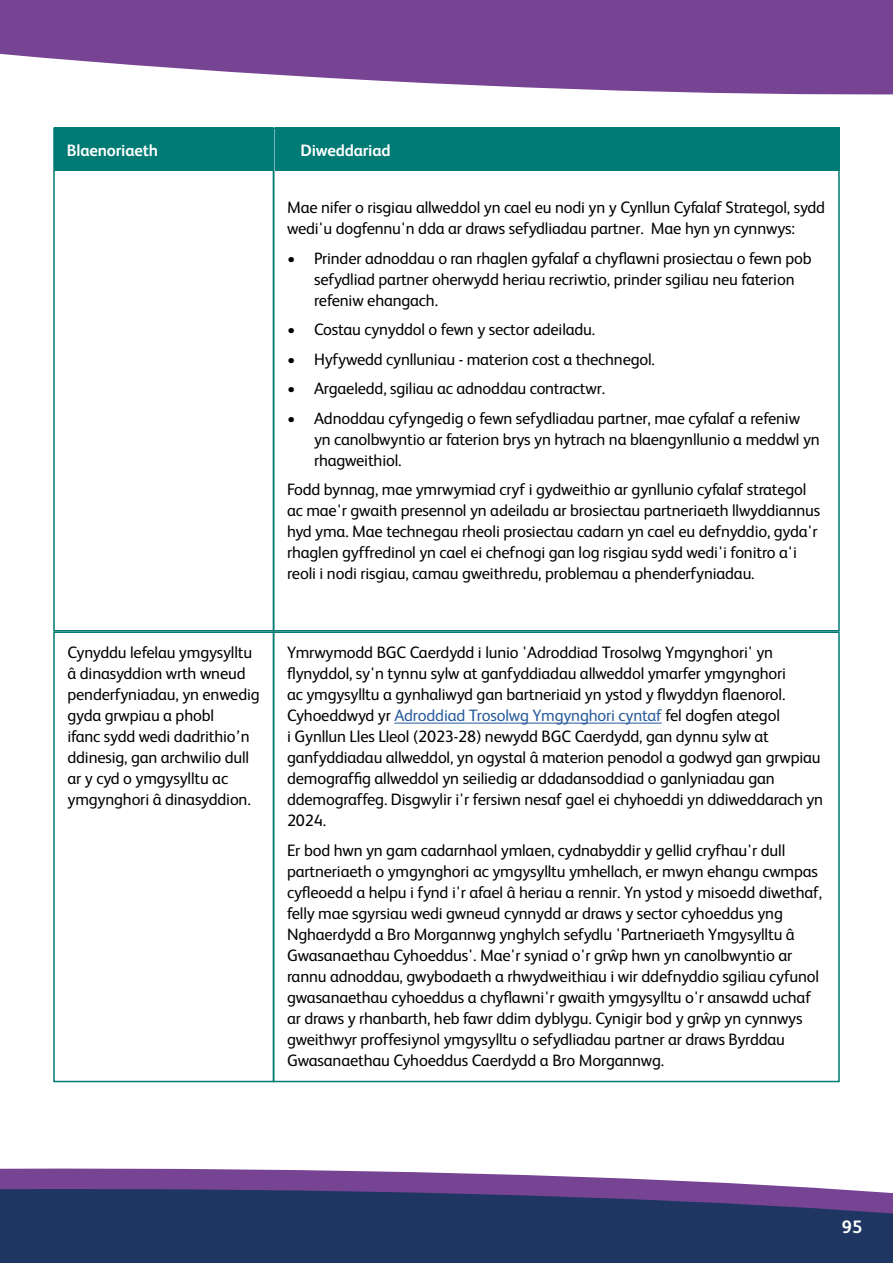
<style>
.page{position:relative;width:893px;height:1263px;background:#fff}
.page>*{position:absolute;margin:0;border:0;box-sizing:border-box;transform-origin:0 0}
.t1{font:700 18px "FS Albert";color:#fff}
.Body{font:16.5px/21px "FS Albert";letter-spacing:-.01em;color:#000}
.Body-2{font:700 16.5px "FS Albert";letter-spacing:-.01em;color:#fff}
.s1{color:#275b9b}
</style>
<div class="page">
<div style="left:53px;top:128px;width:221px;height:503px;border:2px solid #007a74"></div>
<div style="left:54px;top:128px;width:219px;height:43px;background:#007a74"></div>
<div style="left:275px;top:128px;width:565px;height:43px;background:#007a74"></div>
<hr style="left:394px;top:723px;width:268px;height:1px;background:#275b9b">
<div style="left:273px;top:631px;width:567px;height:451px;border:2px solid #007a74"></div>
<div style="left:53px;top:631px;width:221px;height:451px;border:2px solid #007a74"></div>
<svg style="left:0;top:0;width:893px;height:95px;fill:#774494"></svg>
<svg style="left:0;top:1168px;width:781px;height:18px;fill:#774494"></svg>
<svg style="left:0;top:1186px;width:893px;height:77px;fill:#1e3661"></svg>
<p class="Body-2" style="left:67px;top:139px;width:93px">Blaenoriaeth</p>
<p class="Body-2" style="left:301px;top:139px;width:92px">Diweddariad</p>
<p class="Body" style="left:68px;top:641px;width:194px">Cynyddu lefelau ymgysylltu â dinasyddion wrth wneud penderfyniadau, yn enwedig gyda grwpiau a phobl<br>ifanc sydd wedi dadrithio’n ddinesig, gan archwilio dull ar y cyd o ymgysylltu ac ymgynghori â dinasyddion.</p>
<p class="Body" style="left:287px;top:196px;width:540px">Mae nifer o risgiau allweddol yn cael eu nodi yn y Cynllun Cyfalaf Strategol, sydd wedi'u dogfennu'n dda ar draws sefydliadau partner. Mae hyn yn cynnwys:</p>
<p class="Body" style="left:314px;top:247px;width:499px;text-indent:-27px">• Prinder adnoddau o ran rhaglen gyfalaf a chyflawni prosiectau o fewn pob sefydliad partner oherwydd heriau recriwtio, prinder sgiliau neu faterion refeniw ehangach.</p>
<p class="Body" style="left:287px;top:318px;width:310px">• Costau cynyddol o fewn y sector adeiladu.</p>
<p class="Body" style="left:287px;top:348px;width:369px">• Hyfywedd cynlluniau - materion cost a thechnegol.</p>
<p class="Body" style="left:287px;top:377px;width:319px">• Argaeledd, sgiliau ac adnoddau contractwr.</p>
<p class="Body" style="left:314px;top:407px;width:507px;text-indent:-27px">• Adnoddau cyfyngedig o fewn sefydliadau partner, mae cyfalaf a refeniw yn canolbwyntio ar faterion brys yn hytrach na blaengynllunio a meddwl yn rhagweithiol.</p>
<p class="Body" style="left:287px;top:478px;width:535px">Fodd bynnag, mae ymrwymiad cryf i gydweithio ar gynllunio cyfalaf strategol ac mae'r gwaith presennol yn adeiladu ar brosiectau partneriaeth llwyddiannus hyd yma. Mae technegau rheoli prosiectau cadarn yn cael eu defnyddio, gyda'r rhaglen gyffredinol yn cael ei chefnogi gan log risgiau sydd wedi'i fonitro a'i reoli i nodi risgiau, camau gweithredu, problemau a phenderfyniadau.</p>
<p class="Body" style="left:287px;top:641px;width:538px">Ymrwymodd BGC Caerdydd i lunio 'Adroddiad Trosolwg Ymgynghori' yn flynyddol, sy'n tynnu sylw at ganfyddiadau allweddol ymarfer ymgynghori<br>ac ymgysylltu a gynhaliwyd gan bartneriaid yn ystod y flwyddyn flaenorol.<br>Cyhoeddwyd yr <span class="s1">Adroddiad Trosolwg Ymgynghori cyntaf</span> fel dogfen ategol<br>i Gynllun Lles Lleol (2023-28) newydd BGC Caerdydd, gan dynnu sylw at ganfyddiadau allweddol, yn ogystal â materion penodol a godwyd gan grwpiau demograffig allweddol yn seiliedig ar ddadansoddiad o ganlyniadau gan ddemograffeg. Disgwylir i'r fersiwn nesaf gael ei chyhoeddi yn ddiweddarach yn 2024.</p>
<p class="Body" style="left:287px;top:839px;width:537px">Er bod hwn yn gam cadarnhaol ymlaen, cydnabyddir y gellid cryfhau'r dull partneriaeth o ymgynghori ac ymgysylltu ymhellach, er mwyn ehangu cwmpas cyfleoedd a helpu i fynd i'r afael â heriau a rennir. Yn ystod y misoedd diwethaf, felly mae sgyrsiau wedi gwneud cynnydd ar draws y sector cyhoeddus yng Nghaerdydd a Bro Morgannwg ynghylch sefydlu 'Partneriaeth Ymgysylltu â Gwasanaethau Cyhoeddus'. Mae'r syniad o'r grŵp hwn yn canolbwyntio ar rannu adnoddau, gwybodaeth a rhwydweithiau i wir ddefnyddio sgiliau cyfunol gwasanaethau cyhoeddus a chyflawni'r gwaith ymgysylltu o'r ansawdd uchaf ar draws y rhanbarth, heb fawr ddim dyblygu. Cynigir bod y grŵp yn cynnwys gweithwyr proffesiynol ymgysylltu o sefydliadau partner ar draws Byrddau Gwasanaethau Cyhoeddus Caerdydd a Bro Morgannwg.</p>
<p class="t1" style="left:842px;top:1215px;width:22px">95</p>
</div>
